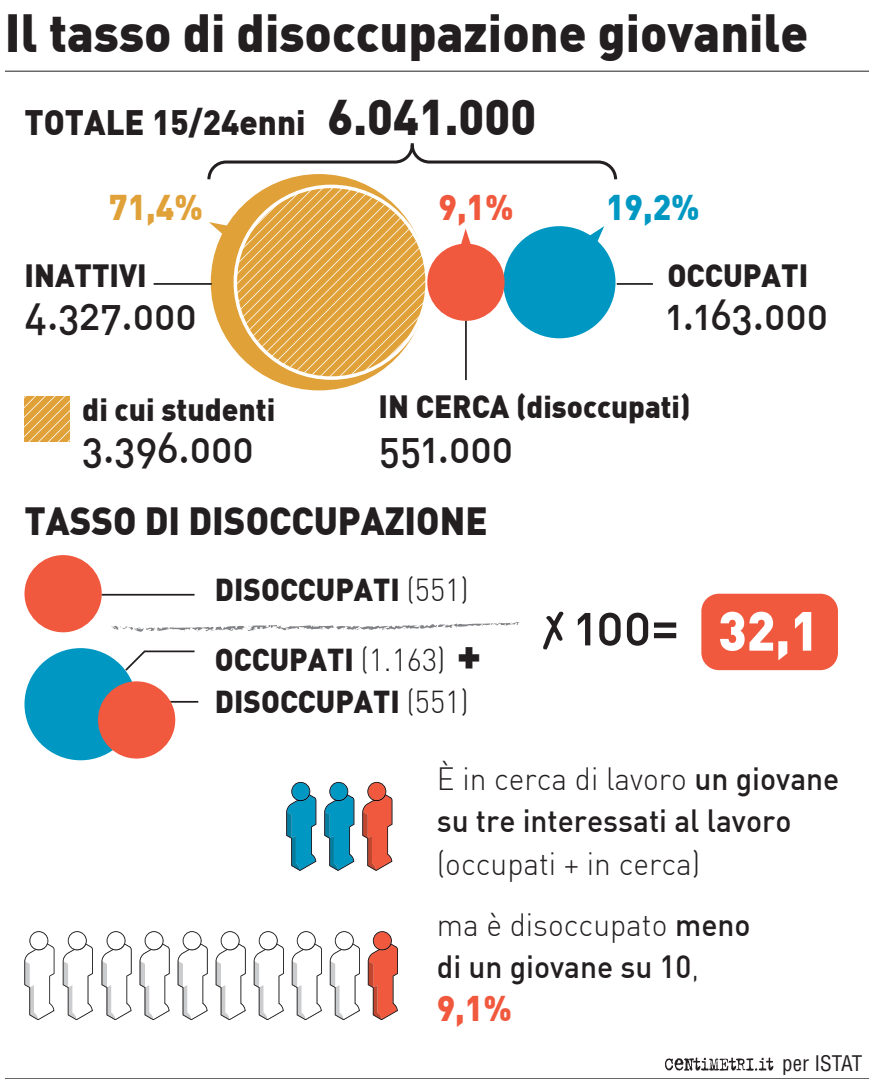
<style>
.page{position:relative;width:874px;height:1079px;background:#fff}
.page>*{position:absolute;margin:0;border:0;box-sizing:border-box;transform-origin:0 0}
.t1{font:500 54.25px "DIN Alternate";color:#231f20;scale:.95 1}
.t2{font:900 54.25px "DIN";color:#fff;scale:.95 1}
.t3{font:900 52.5px "DIN";color:#231f20;scale:.95 1}
.t4{font:500 42px "DIN Alternate";color:#231f20;scale:.95 1}
.t5{font:900 38.5px "DIN";color:#231f20;scale:.95 1}
.t6{font:900 35px "DIN";color:#f0593e;scale:.95 1}
.t7{font:900 35px "DIN";color:#e0a139;scale:.95 1}
.t8{font:900 35px "DIN";color:#0098c2;scale:.95 1}
.t9{font:900 34.65px "DIN";color:#231f20;scale:.95 1}
.t10{font:500 31.5px/42.7px "DIN";color:#231f20;scale:.95 1}
.t11{font:300 31.5px/60.6px "DIN";color:#231f20;scale:.95 1}
.t12{font:900 31.5px "DIN";color:#231f20;scale:.95 1}
.t13{font:900 31.15px/42.7px "DIN";color:#231f20;scale:.95 1}
.t14{font:condensed 21px "Helvetica";color:#231f20}
.s1{font-size:49px}
.s2{font-size:31.5px}
.s3{font-weight:300}
.s4{font-size:46.55px}
.s5{font-family:"Trash Hand";font-weight:400}
.s6{font-weight:500}
</style>
<div class="page">
<svg style="left:665px;top:1057px;width:108px;height:13px"></svg>
<hr style="left:5px;top:1078px;width:863px;height:1px;background:#231f20">
<hr style="left:5px;top:71px;width:863px;height:1px;background:#231f20">
<div style="left:701px;top:593px;width:136px;height:77px;background:#f0593e;border-radius:18px"></div>
<svg style="left:123px;top:650px;width:72px;height:21px"></svg>
<hr style="left:160px;top:701px;width:38px;height:1px;background:#231f20">
<div style="left:24px;top:648px;width:113px;height:112px;background:#0098c2;border-radius:56px"></div>
<div style="left:98px;top:681px;width:77px;height:77px;background:#f0593e;border-radius:39px"></div>
<svg style="left:111px;top:622px;width:408px;height:10px"></svg>
<div style="left:503px;top:226px;width:112px;height:112px;background:#0098c2;border-radius:56px"></div>
<div style="left:211px;top:174px;width:216px;height:216px;background:#e0a139;border-radius:108px"></div>
<svg style="left:235px;top:186px;width:192px;height:192px"></svg>
<div style="left:233px;top:185px;width:195px;height:195px;border:4px solid #fff;border-radius:50%"></div>
<div style="left:427px;top:244px;width:77px;height:77px;background:#f0593e;border-radius:39px"></div>
<svg style="left:207px;top:143px;width:411px;height:39px"></svg>
<svg style="left:24px;top:396px;width:46px;height:45px;background:#e3ab4e"></svg>
<hr style="left:465px;top:321px;width:1px;height:59px;background:#231f20">
<hr style="left:616px;top:283px;width:36px;height:2px;background:#231f20">
<hr style="left:153px;top:283px;width:59px;height:2px;background:#231f20">
<div style="left:24px;top:555px;width:78px;height:77px;background:#f0593e;border-radius:39px"></div>
<hr style="left:102px;top:594px;width:92px;height:1px;background:#231f20">
<svg style="left:286px;top:782px;width:30px;height:88px"></svg>
<svg style="left:324px;top:782px;width:30px;height:88px"></svg>
<svg style="left:362px;top:782px;width:30px;height:88px"></svg>
<svg style="left:367px;top:931px;width:31px;height:89px"></svg>
<svg style="left:63px;top:931px;width:30px;height:89px"></svg>
<svg style="left:24px;top:931px;width:30px;height:89px"></svg>
<svg style="left:101px;top:931px;width:31px;height:89px"></svg>
<svg style="left:139px;top:931px;width:31px;height:89px"></svg>
<svg style="left:177px;top:931px;width:31px;height:89px"></svg>
<svg style="left:215px;top:931px;width:31px;height:89px"></svg>
<svg style="left:253px;top:931px;width:31px;height:89px"></svg>
<svg style="left:291px;top:931px;width:31px;height:89px"></svg>
<svg style="left:329px;top:931px;width:31px;height:89px"></svg>
<svg style="left:209px;top:222px;width:20px;height:13px"></svg>
<svg style="left:461px;top:229px;width:10px;height:15px"></svg>
<svg style="left:585px;top:226px;width:19px;height:18px"></svg>
<h2 class="t3" style="left:5px;top:-2px;width:846px">Il tasso di disoccupazione giovanile</h2>
<p class="t9" style="left:24px;top:99px;width:540px">TOTALE 15/24enni <span class="s1">6.041.000</span></p>
<p class="t7" style="left:109px;top:184px;width:100px">71,4%</p>
<p class="t6" style="left:438px;top:184px;width:80px">9,1%</p>
<p class="t8" style="left:605px;top:184px;width:100px">19,2%</p>
<p class="t12" style="left:24px;top:254px;width:130px">INATTIVI</p>
<p class="t12" style="left:667px;top:254px;width:150px">OCCUPATI</p>
<h3 class="t4" style="left:666px;top:288px;width:172px">1.163.000</h3>
<h3 class="t4" style="left:24px;top:288px;width:183px">4.327.000</h3>
<p class="t12" style="left:82px;top:388px;width:205px">di cui studenti</p>
<h3 class="t4" style="left:82px;top:420px;width:182px">3.396.000</h3>
<p class="t13" style="left:378px;top:384px;width:330px"><span class="s2">IN CERCA</span> (disoccupati)</p>
<h3 class="t4" style="left:378px;top:420px;width:143px">551.000</h3>
<p class="t5" style="left:24px;top:495px;width:488px">TASSO DI DISOCCUPAZIONE</p>
<p class="t13" style="left:215px;top:566px;width:268px">DISOCCUPATI <span class="s3">(551)</span></p>
<p class="t13" style="left:215px;top:636px;width:282px">OCCUPATI <span class="s3">(1.163)</span> <span class="s4">+<br></span>DISOCCUPATI <span class="s3">(551)</span></p>
<h1 class="t1" style="left:544px;top:591px;width:143px"><span class="s5">X</span> 100=</h1>
<h1 class="t2" style="left:717px;top:594px;width:108px">32,1</h1>
<p class="t10" style="left:436px;top:755px;width:425px"><span class="s3">È in cerca di lavoro</span> un giovane su tre interessati al lavoro</p>
<p class="t11" style="left:436px;top:833px;width:331px">(occupati + in cerca)<br>ma è disoccupato <span class="s6">meno</span></p>
<p class="t10" style="left:436px;top:944px;width:278px">di un giovane su 10<span class="s3">,</span></p>
<p class="t6" style="left:436px;top:984px;width:80px">9,1%</p>
<p class="t14" style="left:781px;top:1049px;width:81px">per ISTAT</p>
</div>
